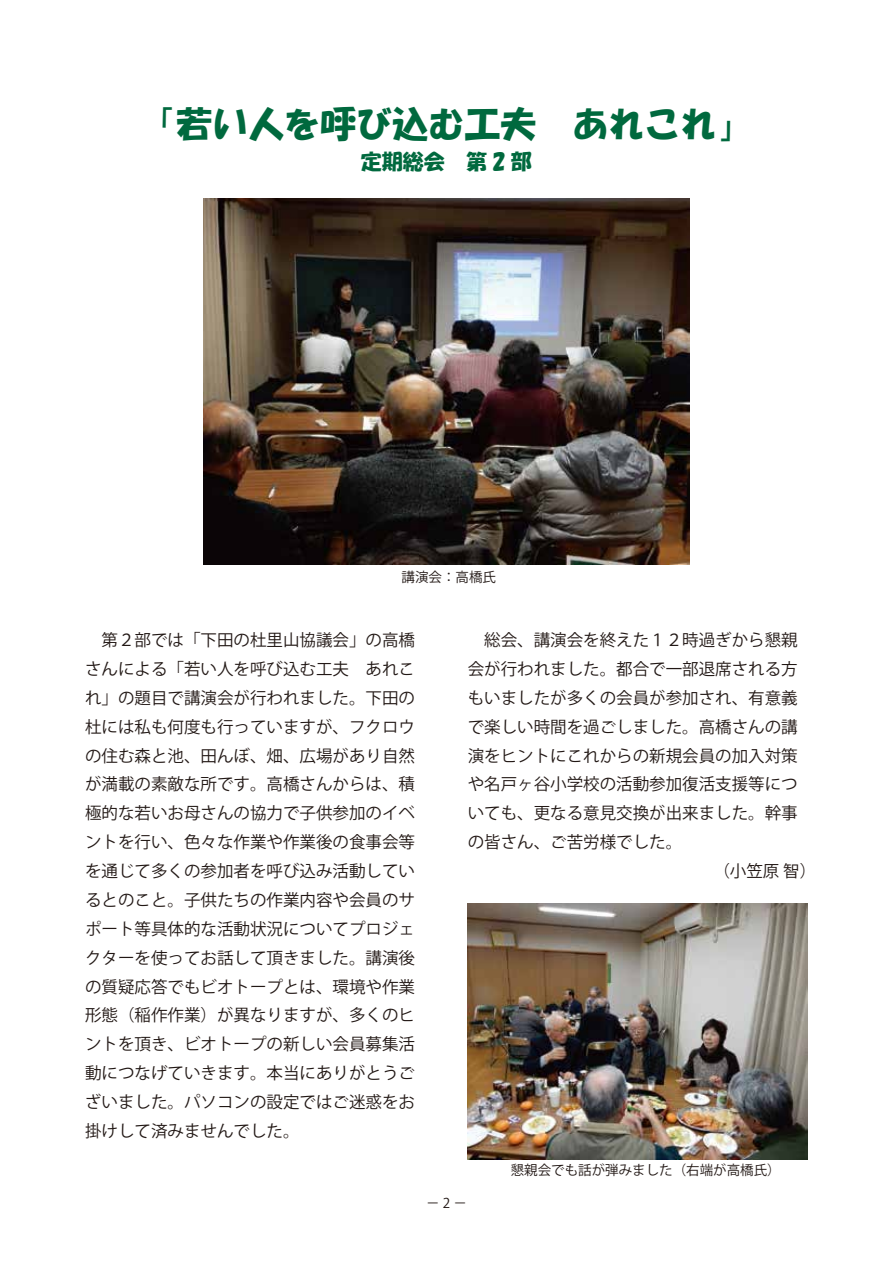
<style>
.page{position:relative;width:893px;height:1263px;background:#fff}
.page>*{position:absolute;margin:0;border:0;box-sizing:border-box;transform-origin:0 0}
.t1{font:36px "HGS Soei Kakupoptai";color:#00693e}
.t2{font:21px "HGS Soei Kakupoptai";color:#00693e}
.t3{font:16.5px/28.8px "Koz Go Pr 6 N";color:#221815;text-align:justify}
.t4{font:13.5px "Koz Go Pr 6 N";color:#221815}
</style>
<div class="page">
<img style="left:203px;top:199px;width:487px;height:365px">
<img style="left:468px;top:904px;width:340px;height:255px">
<h1 class="t1" style="left:141px;top:106px;width:613px">「若い人を呼び込む工夫　あれこれ」</h1>
<p class="t2" style="left:361px;top:151px;width:173px">定期総会　第 2 部</p>
<p class="t4" style="left:402px;top:569px;width:96px">講演会：高橋氏</p>
<p class="t3" style="left:85px;top:626px;width:332px">　第２部では「下田の杜里山協議会」の高橋さんによる「若い人を呼び込む工夫　あれこれ」の題目で講演会が行われました。下田の杜には私も何度も行っていますが、フクロウの住む森と池、田んぼ、畑、広場があり自然が満載の素敵な所です。高橋さんからは、積極的な若いお母さんの協力で子供参加のイベントを行い、色々な作業や作業後の食事会等を通じて多くの参加者を呼び込み活動しているとのこと。子供たちの作業内容や会員のサポート等具体的な活動状況についてプロジェクターを使ってお話して頂きました。講演後の質疑応答でもビオトープとは、環境や作業形態（稲作作業）が異なりますが、多くのヒントを頂き、ビオトープの新しい会員募集活動につなげていきます。本当にありがとうございました。パソコンの設定ではご迷惑をお掛けして済みませんでした。</p>
<p class="t3" style="left:468px;top:626px;width:332px">　総会、講演会を終えた１２時過ぎから懇親</p>
<p class="t3" style="left:468px;top:655px;width:332px">会が行われました。都合で一部退席される方</p>
<p class="t3" style="left:468px;top:684px;width:332px">もいましたが多くの会員が参加され、有意義</p>
<p class="t3" style="left:468px;top:712px;width:332px">で楽しい時間を過ごしました。高橋さんの講</p>
<p class="t3" style="left:468px;top:741px;width:332px">演をヒントにこれからの新規会員の加入対策</p>
<p class="t3" style="left:468px;top:770px;width:332px">や名戸ヶ谷小学校の活動参加復活支援等につ</p>
<p class="t3" style="left:468px;top:799px;width:332px">いても、更なる意見交換が出来ました。幹事</p>
<p class="t3" style="left:468px;top:828px;width:216px">の皆さん、ご苦労様でした。</p>
<p class="t3" style="left:713px;top:857px;width:104px">（小笠原 智）</p>
<p class="t4" style="left:426px;top:1195px;width:42px">－ 2 －</p>
<p class="t4" style="left:511px;top:1162px;width:271px">懇親会でも話が弾みました（右端が高橋氏）</p>
</div>
